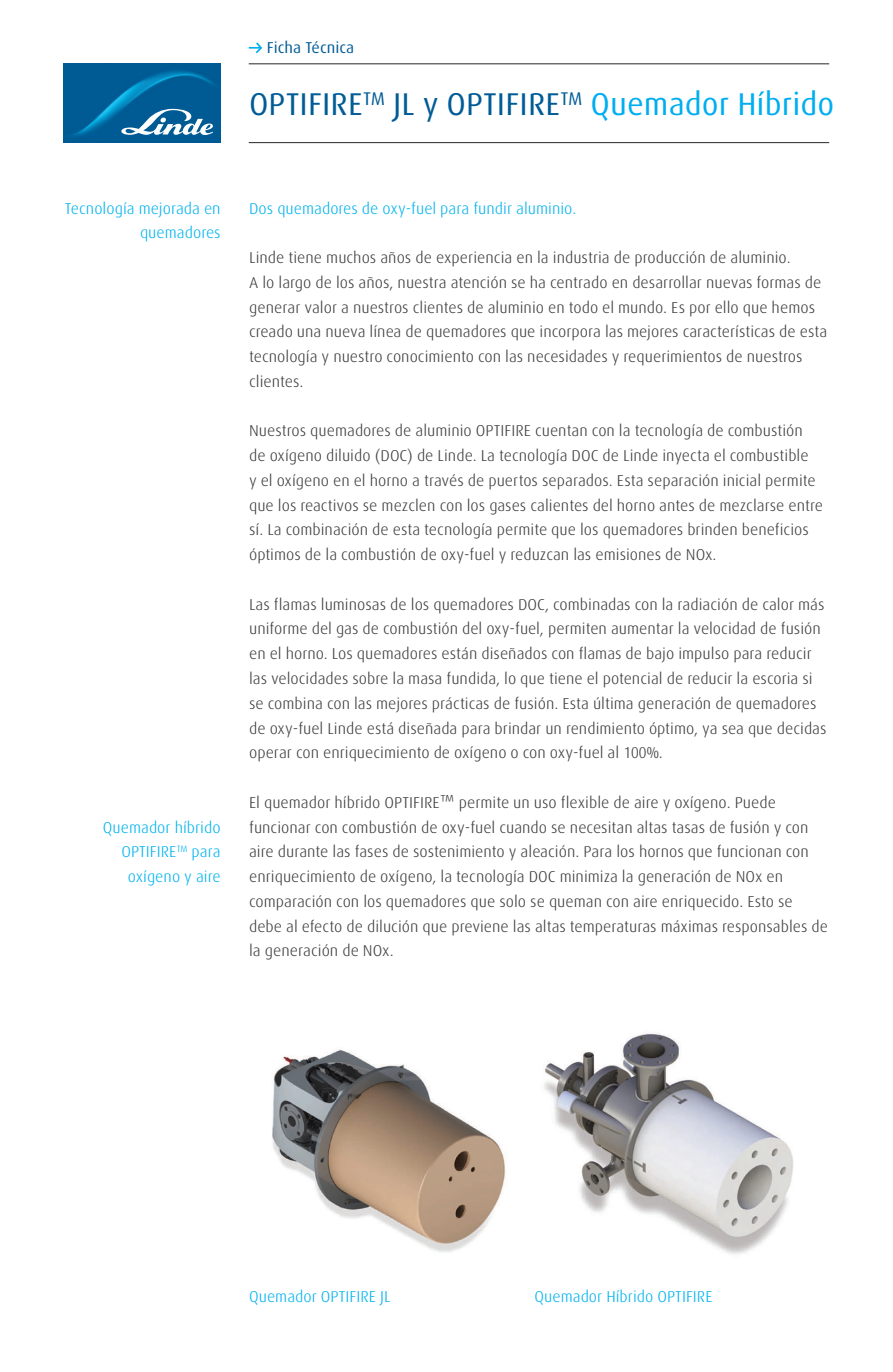
<style>
.page{position:relative;width:893px;height:1372px;background:#fff}
.page>*{position:absolute;margin:0;border:0;box-sizing:border-box;transform-origin:0 0}
.t1{font:31.5px "Linde Dax Global";color:#005c96}
.t2{font:300 15.75px/24.8px "Linde Dax Global";color:#3e3e3f}
.t3{font:300 15.75px/24.8px "Linde Dax Global";color:#00b3ef;text-align:right}
.t4{font:15.75px "Linde Dax Global";color:#005c96}
.s1{color:#00aeef}
</style>
<div class="page">
<img style="left:64px;top:64px;width:157px;height:78px">
<svg style="left:121px;top:109px;width:92px;height:26px"></svg>
<svg style="left:249px;top:42px;width:14px;height:12px"></svg>
<hr style="left:249px;top:63px;width:580px;height:1px;background:#3e3e3f">
<hr style="left:249px;top:142px;width:580px;height:1px;background:#3e3e3f">
<img style="left:272px;top:1049px;width:234px;height:203px">
<img style="left:544px;top:1032px;width:249px;height:222px">
<p class="t4" style="left:267px;top:39px;width:89px">Ficha Técnica</p>
<p class="t1" style="left:249px;top:86px;width:587px">OPTIFIRE<sup>TM</sup> JL y OPTIFIRE<sup>TM</sup> <span class="s1">Quemador Híbrido</span></p>
<p class="t3" style="left:65px;top:196px;width:157px">Tecnología mejorada en quemadores</p>
<p class="t3" style="left:103px;top:814px;width:119px">Quemador híbrido<br>OPTIFIRE<sup>TM</sup> para</p>
<p class="t3" style="left:128px;top:864px;width:94px">oxígeno y aire</p>
<p class="t3" style="left:249px;top:196px;width:329px">Dos quemadores de oxy-fuel para fundir aluminio.</p>
<p class="t2" style="left:249px;top:245px;width:543px">Linde tiene muchos años de experiencia en la industria de producción de aluminio.</p>
<p class="t2" style="left:249px;top:270px;width:580px">A lo largo de los años, nuestra atención se ha centrado en desarrollar nuevas formas de generar valor a nuestros clientes de aluminio en todo el mundo. Es por ello que hemos creado una nueva línea de quemadores que incorpora las mejores características de esta tecnología y nuestro conocimiento con las necesidades y requerimientos de nuestros clientes.</p>
<p class="t2" style="left:249px;top:418px;width:575px">Nuestros quemadores de aluminio OPTIFIRE cuentan con la tecnología de combustión de oxígeno diluido (DOC) de Linde. La tecnología DOC de Linde inyecta el combustible<br>y el oxígeno en el horno a través de puertos separados. Esta separación inicial permite que los reactivos se mezclen con los gases calientes del horno antes de mezclarse entre sí. La combinación de esta tecnología permite que los quemadores brinden beneficios óptimos de la combustión de oxy-fuel y reduzcan las emisiones de NOx.</p>
<p class="t2" style="left:249px;top:592px;width:579px">Las flamas luminosas de los quemadores DOC, combinadas con la radiación de calor más uniforme del gas de combustión del oxy-fuel, permiten aumentar la velocidad de fusión en el horno. Los quemadores están diseñados con flamas de bajo impulso para reducir las velocidades sobre la masa fundida, lo que tiene el potencial de reducir la escoria si se combina con las mejores prácticas de fusión. Esta última generación de quemadores de oxy-fuel Linde está diseñada para brindar un rendimiento óptimo, ya sea que decidas operar con enriquecimiento de oxígeno o con oxy-fuel al 100%.</p>
<p class="t2" style="left:249px;top:790px;width:581px">El quemador híbrido OPTIFIRE™ permite un uso flexible de aire y oxígeno. Puede funcionar con combustión de oxy-fuel cuando se necesitan altas tasas de fusión y con aire durante las fases de sostenimiento y aleación. Para los hornos que funcionan con enriquecimiento de oxígeno, la tecnología DOC minimiza la generación de NOx en comparación con los quemadores que solo se queman con aire enriquecido. Esto se debe al efecto de dilución que previene las altas temperaturas máximas responsables de la generación de NOx.</p>
<p class="t3" style="left:249px;top:1283px;width:143px">Quemador OPTIFIRE JL</p>
<p class="t3" style="left:534px;top:1283px;width:180px">Quemador Híbrido OPTIFIRE</p>
</div>
